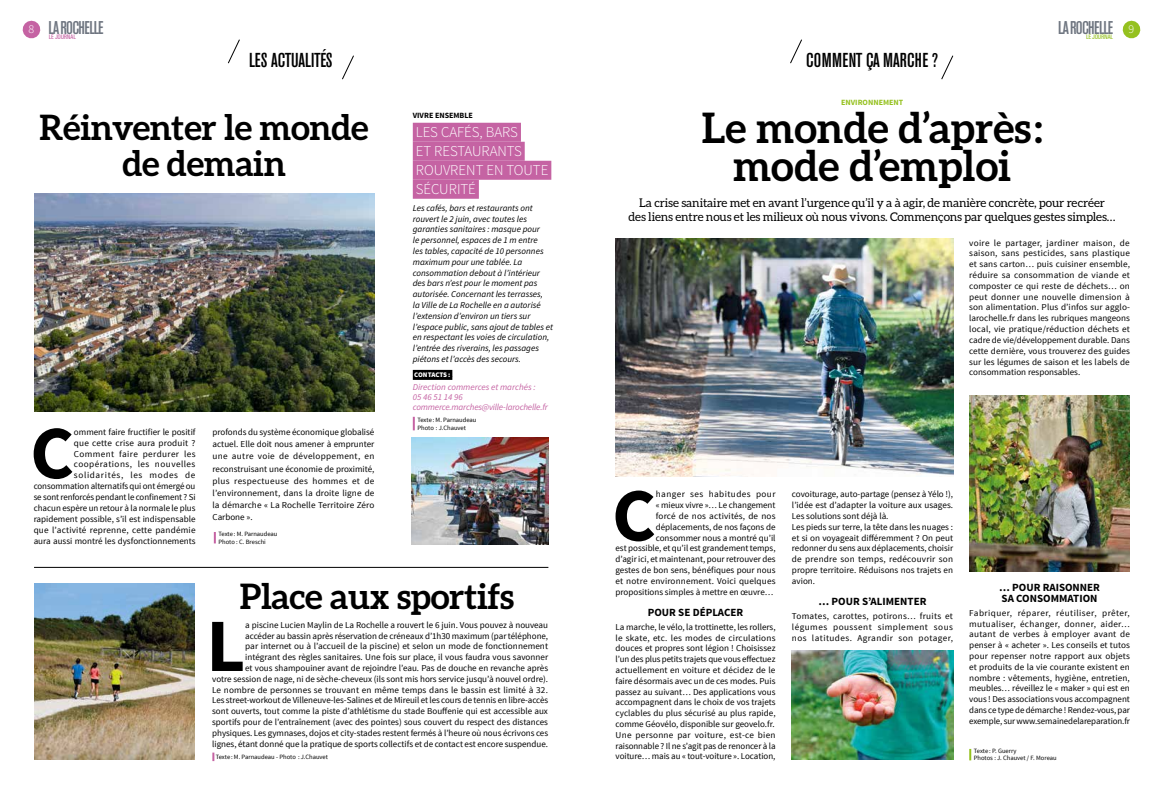
<style>
.page{position:relative;width:1163px;height:794px;background:#fff}
.page>*{position:absolute;margin:0;border:0;box-sizing:border-box;transform-origin:0 0}
.t1{font:700 75.3px "Source Sans Pro";color:#000}
.t2{font:700 42px/38px "Aleo";color:#000;text-align:center}
.t3{font:700 35.1px "Aleo";letter-spacing:-.01em;color:#000}
.t4{font:700 35px/36px "Aleo";letter-spacing:-.01em;color:#000;text-align:center}
.t5{font:500 condensed 20px "Akzidenz Grotesk BE";color:#000}
.t6{font:500 condensed 18.3px "Akzidenz Grotesk BE";letter-spacing:-.04em;color:#6e7580}
.t7{font:300 15px/19px "Source Sans Pro";color:#fff}
.t8{font:12px/14.4px "Aleo";letter-spacing:-.01em;color:#000;text-align:center}
.t9{font:300 12px "Source Sans Pro";color:#fff}
.t10{font:700 11px/10.8px "Source Sans Pro";color:#000}
.t11{font:9px/10.8px "Source Sans Pro";color:#000;text-align:justify}
.t12{font:italic 9px/10.8px "Source Sans Pro";color:#000}
.t13{font:italic 9px/10px "Source Sans Pro";letter-spacing:-.015em;color:#c563a3}
.t14{font:700 8px "Source Sans Pro";color:#000}
.t15{font:700 8px "Source Sans Pro";color:#95c11f}
.t16{font:900 7px "Source Sans Pro";letter-spacing:-.01em;color:#fff}
.t17{font:500 condensed 6.6px "Univers";letter-spacing:-.04em;color:#95c11f}
.t18{font:500 condensed 6.6px "Univers";letter-spacing:-.04em;color:#c563a3}
.t19{font:6.5px/8.2px "Source Sans Pro";color:#000}
.s1{font-family:"Source Sans Pro";font-weight:300;font-stretch:normal;font-size:12px;color:#fff}
.s2{color:#000}
</style>
<div class="page">
<svg style="left:214px;top:532px;width:2px;height:11px"></svg>
<img style="left:34px;top:194px;width:340px;height:217px">
<div style="left:413px;top:123px;width:108px;height:19px;background:#c563a3"></div>
<div style="left:413px;top:142px;width:111px;height:19px;background:#c563a3"></div>
<div style="left:413px;top:161px;width:138px;height:19px;background:#c563a3"></div>
<div style="left:413px;top:180px;width:66px;height:19px;background:#c563a3"></div>
<div style="left:413px;top:370px;width:39px;height:10px;background:#000"></div>
<svg style="left:413px;top:417px;width:2px;height:13px"></svg>
<hr style="left:34px;top:567px;width:514px;height:1px;background:#000">
<svg style="left:790px;top:39px;width:12px;height:25px"></svg>
<svg style="left:941px;top:55px;width:12px;height:25px"></svg>
<img style="left:791px;top:651px;width:161px;height:109px">
<img style="left:969px;top:396px;width:160px;height:175px">
<img style="left:615px;top:238px;width:337px;height:239px">
<svg style="left:969px;top:749px;width:2px;height:11px"></svg>
<img style="left:34px;top:583px;width:161px;height:177px">
<img style="left:412px;top:437px;width:136px;height:107px">
<svg style="left:212px;top:752px;width:2px;height:9px"></svg>
<svg style="left:228px;top:39px;width:12px;height:25px"></svg>
<svg style="left:342px;top:55px;width:12px;height:25px"></svg>
<svg style="left:1122px;top:21px;width:18px;height:17px"></svg>
<svg style="left:23px;top:21px;width:17px;height:17px"></svg>
<h3 class="t6" style="left:29px;top:17px;width:76px"><span class="s1">8</span> LAROCHELLE</h3>
<p class="t18" style="left:49px;top:33px;width:28px">LE JOURNAL</p>
<h3 class="t5" style="left:249px;top:49px;width:85px">LES ACTUALITÉS</h3>
<h3 class="t4" style="left:40px;top:109px;width:330px">Réinventer le monde de demain</h3>
<h1 class="t1" style="left:30px;top:405px;width:45px">C</h1>
<p class="t11" style="left:34px;top:427px;width:163px;text-align:right">omment faire fructifier le positif<br>que cette crise aura produit ?<br>Comment faire perdurer les coopérations, les nouvelles solidarités, les modes de consommation alternatifs qui ont émergé ou se sont renforcés pendant le confinement ? Si chacun espère un retour à la normale le plus rapidement possible, s’il est indispensable que l’activité reprenne, cette pandémie aura aussi montré les dysfonctionnements</p>
<p class="t11" style="left:212px;top:426px;width:163px;line-height:12.2px">profonds du système économique globalisé actuel. Elle doit nous amener à emprunter une autre voie de développement, en reconstruisant une économie de proximité, plus respectueuse des hommes et de l’environnement, dans la droite ligne de la démarche « La Rochelle Territoire Zéro Carbone ».</p>
<p class="t19" style="left:218px;top:530px;width:60px">Texte : M. Parnaudeau<br>Photo : C. Breschi</p>
<p class="t14" style="left:413px;top:110px;width:62px">VIVRE ENSEMBLE</p>
<h3 class="t7" style="left:416px;top:123px;width:134px">LES CAFÉS, BARS<br>ET RESTAURANTS<br>ROUVRENT EN TOUTE<br>SÉCURITÉ</h3>
<p class="t12" style="left:413px;top:202px;width:142px">Les cafés, bars et restaurants ont rouvert le 2 juin, avec toutes les garanties sanitaires : masque pour<br>le personnel, espaces de 1 m entre<br>les tables, capacité de 10 personnes maximum pour une tablée. La consommation debout à l’intérieur des bars n’est pour le moment pas autorisée. Concernant les terrasses,<br>la Ville de La Rochelle en a autorisé l’extension d’environ un tiers sur l’espace public, sans ajout de tables et en respectant les voies de circulation, l’entrée des riverains, les passages piétons et l’accès des secours.</p>
<p class="t16" style="left:414px;top:370px;width:40px">CONTACTS:<span class="s2">l</span></p>
<p class="t13" style="left:413px;top:382px;width:136px">Direction commerces et marchés :<br>05 46 51 14 96 commerce.marches@ville-larochelle.fr</p>
<p class="t19" style="left:417px;top:416px;width:60px;line-height:7.8px">Texte : M. Parnaudeau<br>Photo : J.Chauvet</p>
<h3 class="t3" style="left:240px;top:576px;width:276px">Place aux sportifs</h3>
<p class="t11" style="left:212px;top:619px;width:337px;text-align:right">a piscine Lucien Maylin de La Rochelle a rouvert le 6 juin. Vous pouvez à nouveau<br>accéder au bassin après réservation de créneaux d’1h30 maximum (par téléphone,<br>par internet ou à l’accueil de la piscine) et selon un mode de fonctionnement intégrant des règles sanitaires. Une fois sur place, il vous faudra vous savonner<br>et vous shampouiner avant de rejoindre l’eau. Pas de douche en revanche après<br>votre session de nage, ni de sèche-cheveux (ils sont mis hors service jusqu’à nouvel ordre).<br>Le nombre de personnes se trouvant en même temps dans le bassin est limité à 32.<br>Les street-workout de Villeneuve-les-Salines et de Mireuil et les cours de tennis en libre-accès sont ouverts, tout comme la piste d’athlétisme du stade Bouffenie qui est accessible aux sportifs pour de l’entraînement (avec des pointes) sous couvert du respect des distances physiques. Les gymnases, dojos et city-stades restent fermés à l’heure où nous écrivons ces lignes, étant donné que la pratique de sports collectifs et de contact est encore suspendue.</p>
<p class="t19" style="left:216px;top:752px;width:114px">Texte : M. Parnaudeau - Photo : J.Chauvet</p>
<h1 class="t1" style="left:206px;top:597px;width:40px">L</h1>
<h3 class="t6" style="left:1058px;top:17px;width:56px">LAROCHELLE</h3>
<p class="t17" style="left:1085px;top:33px;width:28px">LE JOURNAL</p>
<h3 class="t5" style="left:806px;top:49px;width:133px">COMMENT ÇA MARCHE ?</h3>
<p class="t15" style="left:841px;top:97px;width:64px">ENVIRONNEMENT</p>
<h2 class="t2" style="left:701px;top:108px;width:342px">Le monde d’après : mode d’emploi</h2>
<h3 class="t8" style="left:628px;top:195px;width:488px">La crise sanitaire met en avant l’urgence qu’il y a à agir, de manière concrète, pour recréer<br>des liens entre nous et les milieux où nous vivons. Commençons par quelques gestes simples…</h3>
<h3 class="t9" style="left:1128px;top:22px;width:7px">9</h3>
<p class="t11" style="left:969px;top:237px;width:162px">voire le partager, jardiner maison, de saison, sans pesticides, sans plastique et sans carton… puis cuisiner ensemble, réduire sa consommation de viande et composter ce qui reste de déchets… on peut donner une nouvelle dimension à son alimentation. Plus d’infos sur agglo&shy;larochelle.fr dans les rubriques mangeons local, vie pratique/réduction déchets et cadre de vie/développement durable. Dans cette dernière, vous trouverez des guides sur les légumes de saison et les labels de consommation responsables.</p>
<h1 class="t1" style="left:612px;top:467px;width:45px">C</h1>
<p class="t11" style="left:615px;top:489px;width:161px;text-align:right">hanger ses habitudes pour<br>« mieux vivre »… Le changement<br>forcé de nos activités, de nos déplacements, de nos façons de consommer nous a montré qu’il<br>est possible, et qu’il est grandement temps, d’agir ici, et maintenant, pour retrouver des gestes de bon sens, bénéfiques pour nous et notre environnement. Voici quelques propositions simples à mettre en œuvre…</p>
<p class="t10" style="left:647px;top:607px;width:97px">POUR SE DÉPLACER</p>
<p class="t11" style="left:615px;top:621px;width:161px">La marche, le vélo, la trottinette, les rollers, le skate, etc. les modes de circulations douces et propres sont légion ! Choisissez l’un des plus petits trajets que vous effectuez actuellement en voiture et décidez de le faire désormais avec un de ces modes. Puis passez au suivant… Des applications vous accompagnent dans le choix de vos trajets cyclables du plus sécurisé au plus rapide, comme Géovélo, disponible sur geovelo.fr.<br>Une personne par voiture, est-ce bien raisonnable ? Il ne s’agit pas de renoncer à la voiture… mais au « tout-voiture ». Location,</p>
<p class="t11" style="left:791px;top:489px;width:163px;text-align:left">covoiturage, auto-partage (pensez à Yélo !), l’idée est d’adapter la voiture aux usages.<br>Les solutions sont déjà là.<br>Les pieds sur terre, la tête dans les nuages : et si on voyageait différemment ? On peut redonner du sens aux déplacements, choisir de prendre son temps, redécouvrir son propre territoire. Réduisons nos trajets en avion.</p>
<p class="t10" style="left:818px;top:596px;width:109px">… POUR S’ALIMENTER</p>
<p class="t11" style="left:791px;top:611px;width:163px">Tomates, carottes, potirons… fruits et légumes poussent simplement sous nos latitudes. Agrandir son potager,</p>
<p class="t10" style="left:998px;top:583px;width:102px">… POUR RAISONNER<br>SA CONSOMMATION</p>
<p class="t11" style="left:969px;top:607px;width:162px">Fabriquer, réparer, réutiliser, prêter, mutualiser, échanger, donner, aider… autant de verbes à employer avant de penser à « acheter ». Les conseils et tutos pour repenser notre rapport aux objets et produits de la vie courante existent en nombre : vêtements, hygiène, entretien, meubles… réveillez le « maker » qui est en vous ! Des associations vous accompagnent dans ce type de démarche ! Rendez-vous, par exemple, sur www.semainedelareparation.fr</p>
<p class="t19" style="left:973px;top:747px;width:84px;line-height:6.8px">Texte : P. Guerry<br>Photos : J. Chauvet / F. Moreau</p>
</div>
